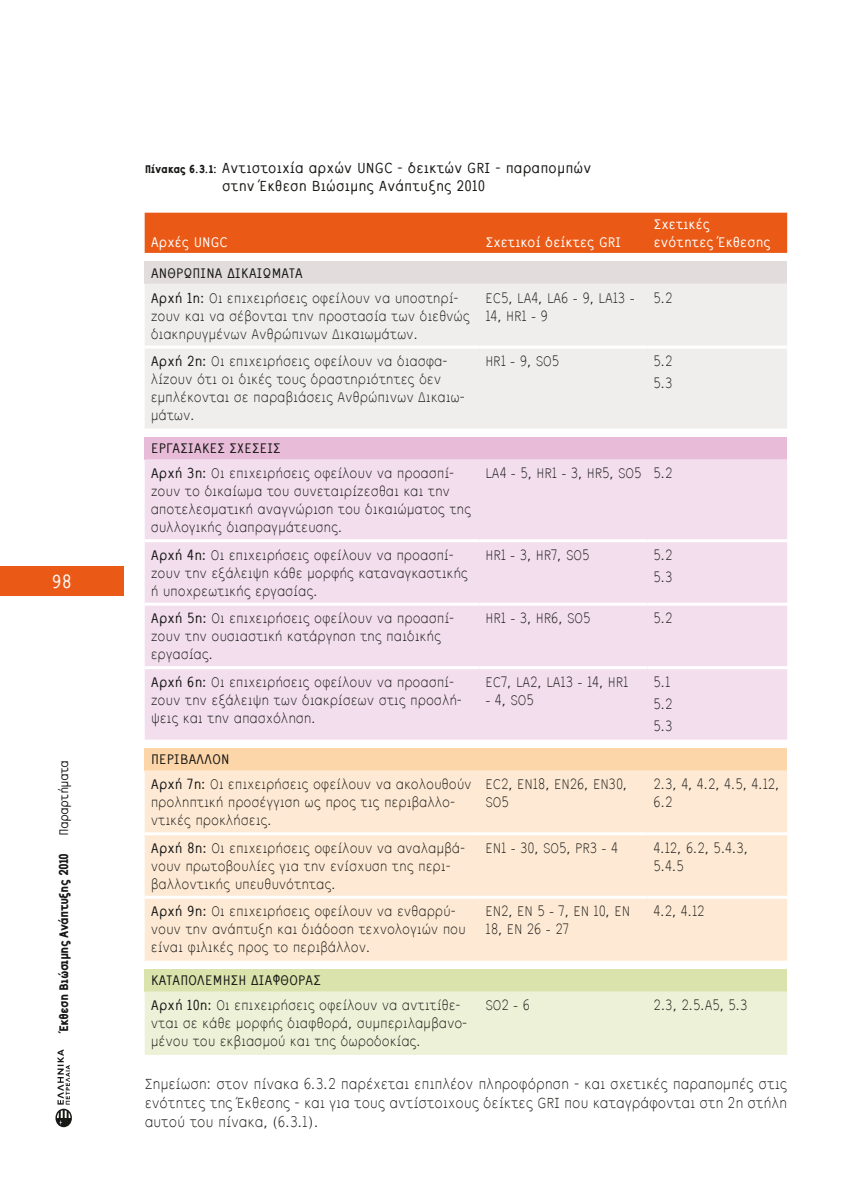
<style>
.page{position:relative;width:851px;height:1191px;background:#fff}
.page>*{position:absolute;margin:0;border:0;box-sizing:border-box;transform-origin:0 0}
.t1{font:700 19.5px "CF Sans";color:#fff}
.t2{font:15.75px/18.9px "CF Sans";color:#171715;text-align:justify}
.t3{font:700 15.75px/18.9px "CF Sans";color:#171715}
.t4{font:15px/18px "CF Sans";color:#171715}
.t5{font:700 15px/18px "CF Sans";color:#fff}
.t6{font:800 13.5px "CF Sans";letter-spacing:-.03em;color:#171715}
.t7{font:700 13.5px "CF Sans";letter-spacing:-.03em;color:#171715}
.s1{font-weight:800;font-size:12px}
.s2{font-weight:700}
</style>
<div class="page">
<div style="left:0;top:566px;width:123px;height:29px;background:#ea5915"></div>
<svg style="left:55px;top:1049px;width:17px;height:78px"></svg>
<div style="left:145px;top:213px;width:642px;height:40px;background:#ea5915"></div>
<div style="left:145px;top:261px;width:642px;height:23px;background:#e2dddc"></div>
<div style="left:145px;top:284px;width:642px;height:144px;background:#f0eeed"></div>
<div style="left:145px;top:437px;width:642px;height:22px;background:#e8bcd9"></div>
<div style="left:145px;top:459px;width:642px;height:280px;background:#f3deee"></div>
<div style="left:145px;top:748px;width:642px;height:22px;background:#fcd5a8"></div>
<div style="left:145px;top:770px;width:642px;height:190px;background:#feead4"></div>
<div style="left:145px;top:969px;width:642px;height:22px;background:#dae3ac"></div>
<div style="left:145px;top:991px;width:642px;height:64px;background:#edf1d7"></div>
<hr style="left:145px;top:832px;width:334px;height:3px;background:#fff">
<hr style="left:479px;top:832px;width:168px;height:3px;background:#fff">
<hr style="left:647px;top:832px;width:140px;height:3px;background:#fff">
<hr style="left:145px;top:895px;width:334px;height:3px;background:#fff">
<hr style="left:479px;top:895px;width:168px;height:3px;background:#fff">
<hr style="left:647px;top:895px;width:140px;height:3px;background:#fff">
<hr style="left:145px;top:539px;width:334px;height:3px;background:#fff">
<hr style="left:479px;top:539px;width:168px;height:3px;background:#fff">
<hr style="left:647px;top:539px;width:140px;height:3px;background:#fff">
<hr style="left:145px;top:602px;width:334px;height:3px;background:#fff">
<hr style="left:479px;top:602px;width:168px;height:3px;background:#fff">
<hr style="left:647px;top:602px;width:140px;height:3px;background:#fff">
<hr style="left:145px;top:666px;width:334px;height:3px;background:#fff">
<hr style="left:479px;top:666px;width:168px;height:3px;background:#fff">
<hr style="left:647px;top:666px;width:140px;height:3px;background:#fff">
<hr style="left:145px;top:345px;width:334px;height:3px;background:#fff">
<hr style="left:479px;top:345px;width:168px;height:3px;background:#fff">
<hr style="left:647px;top:345px;width:140px;height:3px;background:#fff">
<h1 class="t1" style="left:52px;top:571px;width:21px">98</h1>
<p class="t7" style="left:57px;top:836px;width:78px;rotate:-90deg">Παραρτήματα</p>
<p class="t6" style="left:57px;top:1032px;width:180px;rotate:-90deg">Έκθεση Βιώσιμης Ανάπτυξης 2010</p>
<p class="t3" style="left:222px;top:158px;width:371px;text-indent:-77px"><span class="s1">Πίνακας 6.3.1:</span> Αντιστοιχία αρχών UNGC – δεικτών GRI – παραπομπών στην Έκθεση Βιώσιμης Ανάπτυξης 2010</p>
<p class="t5" style="left:151px;top:233px;width:78px">Αρχές UNGC</p>
<p class="t5" style="left:485px;top:233px;width:137px">Σχετικοί δείκτες GRI</p>
<p class="t5" style="left:653px;top:215px;width:118px">Σχετικές ενότητες Έκθεσης</p>
<p class="t4" style="left:151px;top:260px;width:309px;line-height:24.9px"><span class="s2">ΑΝΘΡΩΠΙΝΑ ΔΙΚΑΙΩΜΑΤΑ<br>Αρχή 1η:</span> Οι επιχειρήσεις οφείλουν να υποστηρί-</p>
<p class="t4" style="left:151px;top:307px;width:321px">ζουν και να σέβονται την προστασία των διεθνώς διακηρυγμένων Ανθρώπινων Δικαιωμάτων.</p>
<p class="t4" style="left:485px;top:289px;width:151px">EC5, LA4, LA6 – 9, LA13 –<br>14, HR1 – 9</p>
<p class="t4" style="left:653px;top:289px;width:21px">5.2</p>
<p class="t4" style="left:151px;top:352px;width:315px"><span class="s2">Αρχή 2η:</span> Οι επιχειρήσεις οφείλουν να διασφα&shy;λίζουν ότι οι δικές τους δραστηριότητες δεν εμπλέκονται σε παραβιάσεις Ανθρώπινων Δικαιω&shy;μάτων.</p>
<p class="t4" style="left:485px;top:352px;width:75px">HR1 – 9, SO5</p>
<p class="t4" style="left:653px;top:350px;width:21px;line-height:22.2px">5.2<br>5.3</p>
<p class="t4" style="left:151px;top:436px;width:305px;line-height:24.9px"><span class="s2">ΕΡΓΑΣΙΑΚΕΣ ΣΧΕΣΕΙΣ<br>Αρχή 3η:</span> Οι επιχειρήσεις οφείλουν να προασπί-</p>
<p class="t4" style="left:151px;top:482px;width:322px">ζουν το δικαίωμα του συνεταιρίζεσθαι και την αποτελεσματική αναγνώριση του δικαιώματος της συλλογικής διαπραγμάτευσης.</p>
<p class="t4" style="left:485px;top:464px;width:188px">LA4 – 5, HR1 – 3, HR5, SO5 5.2</p>
<p class="t4" style="left:151px;top:546px;width:318px"><span class="s2">Αρχή 4η:</span> Οι επιχειρήσεις οφείλουν να προασπί&shy;ζουν την εξάλειψη κάθε μορφής καταναγκαστικής ή υποχρεωτικής εργασίας.</p>
<p class="t4" style="left:485px;top:546px;width:105px">HR1 – 3, HR7, SO5</p>
<p class="t4" style="left:653px;top:544px;width:21px;line-height:22.2px">5.2<br>5.3</p>
<p class="t4" style="left:151px;top:609px;width:305px"><span class="s2">Αρχή 5η:</span> Οι επιχειρήσεις οφείλουν να προασπί&shy;ζουν την ουσιαστική κατάργηση της παιδικής εργασίας.</p>
<p class="t4" style="left:485px;top:609px;width:106px">HR1 – 3, HR6, SO5</p>
<p class="t4" style="left:653px;top:609px;width:21px">5.2</p>
<p class="t4" style="left:151px;top:673px;width:312px"><span class="s2">Αρχή 6η:</span> Οι επιχειρήσεις οφείλουν να προασπί&shy;ζουν την εξάλειψη των διακρίσεων στις προσλή&shy;ψεις και την απασχόληση.</p>
<p class="t4" style="left:485px;top:673px;width:144px">EC7, LA2, LA13 – 14, HR1</p>
<p class="t4" style="left:653px;top:671px;width:21px;line-height:22.2px">5.1<br>5.2<br>5.3</p>
<p class="t4" style="left:485px;top:691px;width:50px">– 4, SO5</p>
<p class="t4" style="left:151px;top:747px;width:322px;line-height:24.9px"><span class="s2">ΠΕΡΙΒΑΛΛΟΝ<br>Αρχή 7η:</span> Οι επιχειρήσεις οφείλουν να ακολουθούν</p>
<p class="t4" style="left:151px;top:793px;width:306px">προληπτική προσέγγιση ως προς τις περιβαλλο&shy;ντικές προκλήσεις.</p>
<p class="t4" style="left:485px;top:775px;width:143px">EC2, EN18, EN26, EN30,<br>SO5</p>
<p class="t4" style="left:653px;top:775px;width:127px">2.3, 4, 4.2, 4.5, 4.12,<br>6.2</p>
<p class="t4" style="left:151px;top:839px;width:316px"><span class="s2">Αρχή 8η:</span> Οι επιχειρήσεις οφείλουν να αναλαμβά&shy;νουν πρωτοβουλίες για την ενίσχυση της περι&shy;βαλλοντικής υπευθυνότητας.</p>
<p class="t4" style="left:485px;top:839px;width:134px">EN1 – 30, SO5, PR3 – 4</p>
<p class="t4" style="left:653px;top:839px;width:96px">4.12, 6.2, 5.4.3,<br>5.4.5</p>
<p class="t4" style="left:151px;top:902px;width:316px"><span class="s2">Αρχή 9η:</span> Οι επιχειρήσεις οφείλουν να ενθαρρύ&shy;νουν την ανάπτυξη και διάδοση τεχνολογιών που είναι φιλικές προς το περιβάλλον.</p>
<p class="t4" style="left:485px;top:902px;width:146px">EN2, EN 5 – 7, EN 10, EN<br>18, EN 26 – 27</p>
<p class="t4" style="left:653px;top:902px;width:52px">4.2, 4.12</p>
<p class="t4" style="left:151px;top:968px;width:311px;line-height:24.9px"><span class="s2">ΚΑΤΑΠΟΛΕΜΗΣΗ ΔΙΑΦΘΟΡΑΣ<br>Αρχή 10η:</span> Οι επιχειρήσεις οφείλουν να αντιτίθε-</p>
<p class="t4" style="left:151px;top:1014px;width:318px">νται σε κάθε μορφής διαφθορά, συμπεριλαμβανο&shy;μένου του εκβιασμού και της δωροδοκίας.</p>
<p class="t4" style="left:485px;top:996px;width:46px">SO2 – 6</p>
<p class="t4" style="left:653px;top:996px;width:95px">2.3, 2.5.A5, 5.3</p>
<p class="t2" style="left:145px;top:1075px;width:643px">Σημείωση: στον πίνακα 6.3.2 παρέχεται επιπλέον πληροφόρηση - και σχετικές παραπομπές στις ενότητες της Έκθεσης - και για τους αντίστοιχους δείκτες GRI που καταγράφονται στη 2η στήλη αυτού του πίνακα, (6.3.1).</p>
</div>
